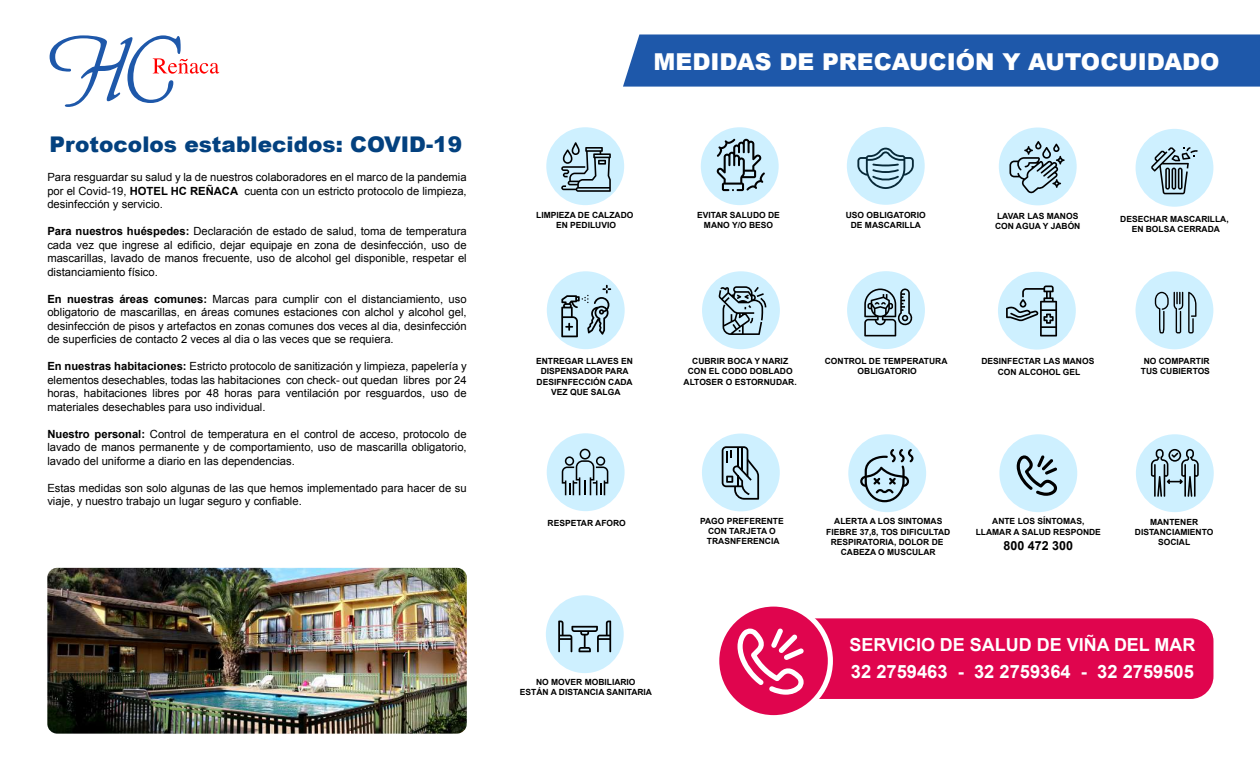
<style>
.page{position:relative;width:1260px;height:765px;background:#fff}
.page>*{position:absolute;margin:0;border:0;box-sizing:border-box;transform-origin:0 0}
.t1{font:900 23.25px "Arial";color:#fff}
.t2{font:900 21.62px "Arial";color:#03417f}
.t3{font:700 18.25px "Arial";color:#fff}
.t4{font:700 18px "Arial";color:#fff}
.t5{font:700 12.5px "Arial";color:#000}
.t6{font:11.25px/13.5px "Arial";color:#000;text-align:justify}
.t7{font:700 8.5px/10.1px "Arial";color:#000;text-align:center}
.s1{font-weight:700}
</style>
<div class="page">
<div style="left:753px;top:618px;width:460px;height:81px;background:#e0054e;border-radius:23px"></div>
<div style="left:717px;top:604px;width:113px;height:114px;background:#e0054e;border-radius:50%"></div>
<div style="left:714px;top:601px;width:119px;height:119px;border:5px solid #fff;border-radius:50%"></div>
<svg style="left:737px;top:628px;width:67px;height:67px"></svg>
<div style="left:623px;top:34px;width:637px;height:53px;background:#1e58aa"></div>
<div style="left:546px;top:127px;width:78px;height:78px;background:#cef0ff;border-radius:50%"></div>
<svg style="left:50px;top:35px;width:169px;height:72px"></svg>
<svg style="left:561px;top:142px;width:50px;height:50px"></svg>
<div style="left:701px;top:127px;width:78px;height:78px;background:#cef0ff;border-radius:50%"></div>
<svg style="left:716px;top:139px;width:49px;height:52px"></svg>
<svg style="left:847px;top:127px;width:78px;height:78px;background:#b7d8e7"></svg>
<div style="left:999px;top:128px;width:78px;height:77px;background:#cef0ff;border-radius:50%"></div>
<svg style="left:1009px;top:141px;width:56px;height:53px"></svg>
<div style="left:1136px;top:129px;width:77px;height:78px;background:#cef0ff;border-radius:50%"></div>
<svg style="left:1151px;top:147px;width:47px;height:47px"></svg>
<div style="left:547px;top:271px;width:78px;height:78px;background:#cef0ff;border-radius:50%"></div>
<svg style="left:561px;top:285px;width:50px;height:52px"></svg>
<div style="left:702px;top:271px;width:78px;height:78px;background:#cef0ff;border-radius:50%"></div>
<svg style="left:719px;top:286px;width:47px;height:49px"></svg>
<div style="left:847px;top:271px;width:78px;height:78px;background:#cef0ff;border-radius:50%"></div>
<svg style="left:864px;top:289px;width:49px;height:47px"></svg>
<div style="left:998px;top:272px;width:78px;height:78px;background:#cef0ff;border-radius:50%"></div>
<svg style="left:1006px;top:285px;width:51px;height:52px"></svg>
<div style="left:1136px;top:271px;width:77px;height:78px;background:#cef0ff;border-radius:50%"></div>
<svg style="left:1155px;top:292px;width:42px;height:41px"></svg>
<div style="left:547px;top:433px;width:78px;height:78px;background:#cef0ff;border-radius:50%"></div>
<svg style="left:562px;top:449px;width:46px;height:46px"></svg>
<div style="left:702px;top:434px;width:78px;height:77px;background:#cef0ff;border-radius:50%"></div>
<svg style="left:722px;top:446px;width:37px;height:54px"></svg>
<div style="left:848px;top:434px;width:78px;height:78px;background:#cef0ff;border-radius:50%"></div>
<svg style="left:860px;top:449px;width:54px;height:53px"></svg>
<div style="left:999px;top:434px;width:78px;height:78px;background:#cef0ff;border-radius:50%"></div>
<svg style="left:1017px;top:455px;width:40px;height:41px"></svg>
<div style="left:1136px;top:434px;width:78px;height:78px;background:#cef0ff;border-radius:50%"></div>
<svg style="left:1151px;top:449px;width:48px;height:48px"></svg>
<div style="left:546px;top:595px;width:78px;height:78px;background:#cef0ff;border-radius:50%"></div>
<svg style="left:558px;top:621px;width:53px;height:31px"></svg>
<img style="left:47px;top:568px;width:420px;height:166px">
<h2 class="t2" style="left:50px;top:129px;width:414px">Protocolos establecidos: COVID-19</h2>
<p class="t6" style="left:47px;top:171px;width:421px">Para resguardar su salud y la de nuestros colaboradores en el marco de la pandemia por el Covid-19, <span class="s1">HOTEL HC REÑACA</span> cuenta con un estricto protocolo de limpieza, desinfección y servicio.</p>
<p class="t6" style="left:47px;top:225px;width:421px"><span class="s1">Para nuestros huéspedes:</span> Declaración de estado de salud, toma de temperatura cada vez que ingrese al edificio, dejar equipaje en zona de desinfección, uso de mascarillas, lavado de manos frecuente, uso de alcohol gel disponible, respetar el distanciamiento físico.</p>
<p class="t6" style="left:47px;top:292px;width:421px"><span class="s1">En nuestras áreas comunes:</span> Marcas para cumplir con el distanciamiento, uso obligatorio de mascarillas, en áreas comunes estaciones con alchol y alcohol gel, desinfección de pisos y artefactos en zonas comunes dos veces al dia, desinfección de superficies de contacto 2 veces al dia o las veces que se requiera.</p>
<p class="t6" style="left:47px;top:360px;width:421px"><span class="s1">En nuestras habitaciones:</span> Estricto protocolo de sanitización y limpieza, papelería y elementos desechables, todas las habitaciones con check- out quedan libres por 24 horas, habitaciones libres por 48 horas para ventilación por resguardos, uso de materiales desechables para uso individual.</p>
<p class="t6" style="left:47px;top:427px;width:421px"><span class="s1">Nuestro personal:</span> Control de temperatura en el control de acceso, protocolo de lavado de manos permanente y de comportamiento, uso de mascarilla obligatorio, lavado del uniforme a diario en las dependencias.</p>
<p class="t6" style="left:47px;top:481px;width:421px">Estas medidas son solo algunas de las que hemos implementado para hacer de su viaje, y nuestro trabajo un lugar seguro y confiable.</p>
<h1 class="t1" style="left:654px;top:45px;width:568px">MEDIDAS DE PRECAUCIÓN Y AUTOCUIDADO</h1>
<p class="t7" style="left:536px;top:210px;width:99px">LIMPIEZA DE CALZADO<br>EN PEDILUVIO</p>
<p class="t7" style="left:697px;top:210px;width:84px">EVITAR SALUDO DE<br>MANO Y/O BESO</p>
<p class="t7" style="left:846px;top:210px;width:81px">USO OBLIGATORIO<br>DE MASCARILLA</p>
<p class="t7" style="left:995px;top:211px;width:87px;text-align:left">LAVAR LAS MANOS<br>CON AGUA Y JABÓN</p>
<p class="t7" style="left:1120px;top:214px;width:110px">DESECHAR MASCARILLA,<br>EN BOLSA CERRADA</p>
<p class="t7" style="left:536px;top:356px;width:98px">ENTREGAR LLAVES EN<br>DISPENSADOR PARA<br>DESIFNFECCIÓN CADA<br>VEZ QUE SALGA</p>
<p class="t7" style="left:684px;top:356px;width:115px">CUBRIR BOCA Y NARIZ<br>CON EL CODO DOBLADO<br>ALTOSER O ESTORNUDAR.</p>
<p class="t7" style="left:825px;top:356px;width:124px">CONTROL DE TEMPERATURA<br>OBLIGATORIO</p>
<p class="t7" style="left:981px;top:357px;width:114px">DESINFECTAR LAS MANOS<br>CON ALCOHOL GEL</p>
<p class="t7" style="left:1141px;top:356px;width:71px">NO COMPARTIR<br>TUS CUBIERTOS</p>
<p class="t7" style="left:548px;top:518px;width:80px">RESPETAR AFORO</p>
<p class="t7" style="left:700px;top:516px;width:85px">PAGO PREFERENTE<br>CON TARJETA O<br>TRASNFERENCIA</p>
<p class="t7" style="left:826px;top:517px;width:125px">ALERTA A LOS SINTOMAS<br>FIEBRE 37,8, TOS DIFICULTAD<br>RESPIRATORIA, DOLOR DE<br>CABEZA O MUSCULAR</p>
<p class="t7" style="left:976px;top:517px;width:127px">ANTE LOS SÍNTOMAS,<br>LLAMAR A SALUD RESPONDE</p>
<p class="t5" style="left:1004px;top:537px;width:71px">800 472 300</p>
<p class="t7" style="left:1135px;top:517px;width:80px">MANTENER<br>DISTANCIAMIENTO<br>SOCIAL</p>
<p class="t7" style="left:520px;top:677px;width:134px">NO MOVER MOBILIARIO<br>ESTÁN A DISTANCIA SANITARIA</p>
<h3 class="t4" style="left:849px;top:633px;width:348px">SERVICIO DE SALUD DE VIÑA DEL MAR</h3>
<h3 class="t3" style="left:851px;top:659px;width:345px">32 2759463 - 32 2759364 - 32 2759505</h3>
</div>
